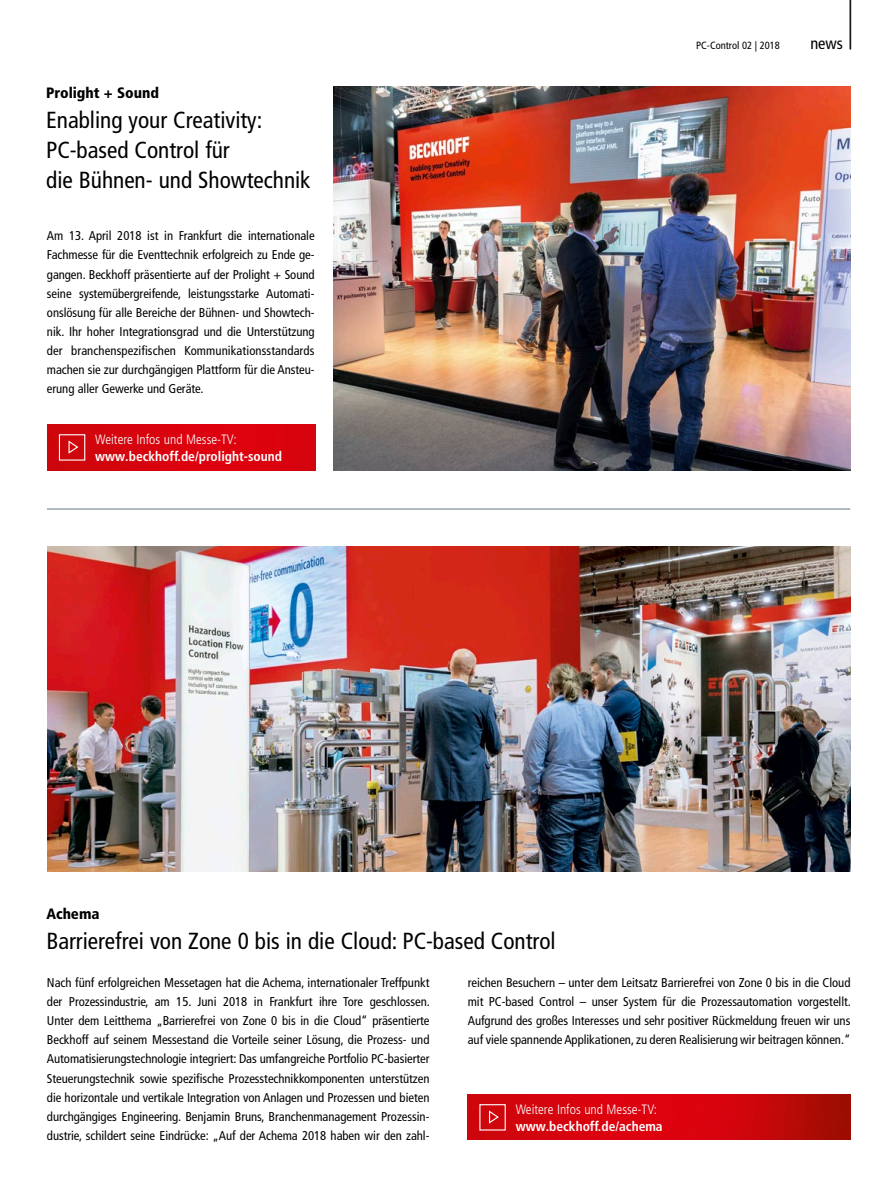
<style>
.page{position:relative;width:893px;height:1191px;background:#fff}
.page>*{position:absolute;margin:0;border:0;box-sizing:border-box;transform-origin:0 0}
.t1{font:300 condensed 61.8px "Frutiger LT Pro";color:#000;scale:.49 1}
.t2{font:condensed 23.25px/30px "Frutiger LT Pro";color:#000}
.t3{font:condensed 16.5px "Frutiger LT Pro";color:#000}
.t4{font:900 condensed 15px "Frutiger LT Pro";color:#000}
.t5{font:700 condensed 13.5px "Frutiger LT Pro";color:#fff}
.t6{font:300 condensed 13.5px "Frutiger LT Pro";color:#fff}
.t7{font:condensed 12.75px/19.2px "Frutiger LT Pro";letter-spacing:-.005em;color:#000;text-align:justify}
.t8{font:condensed 10.5px "Frutiger LT Pro";color:#000}
</style>
<div class="page">
<img style="left:334px;top:86px;width:516px;height:384px">
<img style="left:47px;top:425px;width:268px;height:45px">
<div style="left:59px;top:434px;width:26px;height:26px;border:1px solid #fff"></div>
<svg style="left:68px;top:439px;width:11px;height:15px"></svg>
<img style="left:468px;top:1094px;width:382px;height:46px">
<div style="left:479px;top:1104px;width:27px;height:26px;border:1px solid #fff"></div>
<svg style="left:488px;top:1109px;width:12px;height:15px"></svg>
<img style="left:47px;top:546px;width:803px;height:326px">
<hr style="left:47px;top:508px;width:803px;height:2px;background:#9aa5ab">
<p class="t4" style="left:46px;top:84px;width:114px">Prolight + Sound</p>
<h2 class="t2" style="left:46px;top:106px;width:266px">Enabling your Creativity:<br>PC-based Control für<br>die Bühnen- und Showtechnik</h2>
<p class="t7" style="left:47px;top:226px;width:269px">Am 13. April 2018 ist in Frankfurt die internationale Fachmesse für die Eventtechnik erfolgreich zu Ende ge&shy;gangen. Beckhoff präsentierte auf der Prolight + Sound seine systemübergreifende, leistungsstarke Automati&shy;onslösung für alle Bereiche der Bühnen- und Showtech&shy;nik. Ihr hoher Integrationsgrad und die Unterstützung der branchenspezifischen Kommunikationsstandards machen sie zur durchgängigen Plattform für die Ansteu&shy;erung aller Gewerke und Geräte.</p>
<p class="t6" style="left:95px;top:432px;width:143px">Weitere Infos und Messe-TV:</p>
<p class="t5" style="left:95px;top:448px;width:188px">www.beckhoff.de/prolight-sound</p>
<h1 class="t1" style="left:847px;top:-23px;width:15px">|</h1>
<p class="t8" style="left:696px;top:39px;width:85px">PC-Control 02 | 2018</p>
<p class="t3" style="left:810px;top:34px;width:34px">news</p>
<p class="t4" style="left:46px;top:904px;width:55px">Achema</p>
<h2 class="t2" style="left:46px;top:925px;width:511px">Barrierefrei von Zone 0 bis in die Cloud: PC-based Control</h2>
<p class="t7" style="left:468px;top:973px;width:385px">reichen Besuchern – unter dem Leitsatz Barrierefrei von Zone 0 bis in die Cloud mit PC-based Control – unser System für die Prozessautomation vorgestellt.<br>Aufgrund des großes Interesses und sehr positiver Rückmeldung freuen wir uns auf viele spannende Applikationen, zu deren Realisierung wir beitragen können.“</p>
<p class="t7" style="left:47px;top:973px;width:384px">Nach fünf erfolgreichen Messetagen hat die Achema, internationaler Treffpunkt der Prozessindustrie, am 15. Juni 2018 in Frankfurt ihre Tore geschlossen.<br>Unter dem Leitthema „Barrierefrei von Zone 0 bis in die Cloud“ präsentierte Beckhoff auf seinem Messestand die Vorteile seiner Lösung, die Prozess- und Automatisierungstechnologie integriert: Das umfangreiche Portfolio PC-basierter Steuerungstechnik sowie spezifische Prozesstechnikkomponenten unterstützen die horizontale und vertikale Integration von Anlagen und Prozessen und bieten durchgängiges Engineering. Benjamin Bruns, Branchenmanagement Prozessin&shy;dustrie, schildert seine Eindrücke: „Auf der Achema 2018 haben wir den zahl-</p>
<p class="t6" style="left:516px;top:1101px;width:143px">Weitere Infos und Messe-TV:</p>
<p class="t5" style="left:516px;top:1118px;width:149px">www.beckhoff.de/achema</p>
</div>
